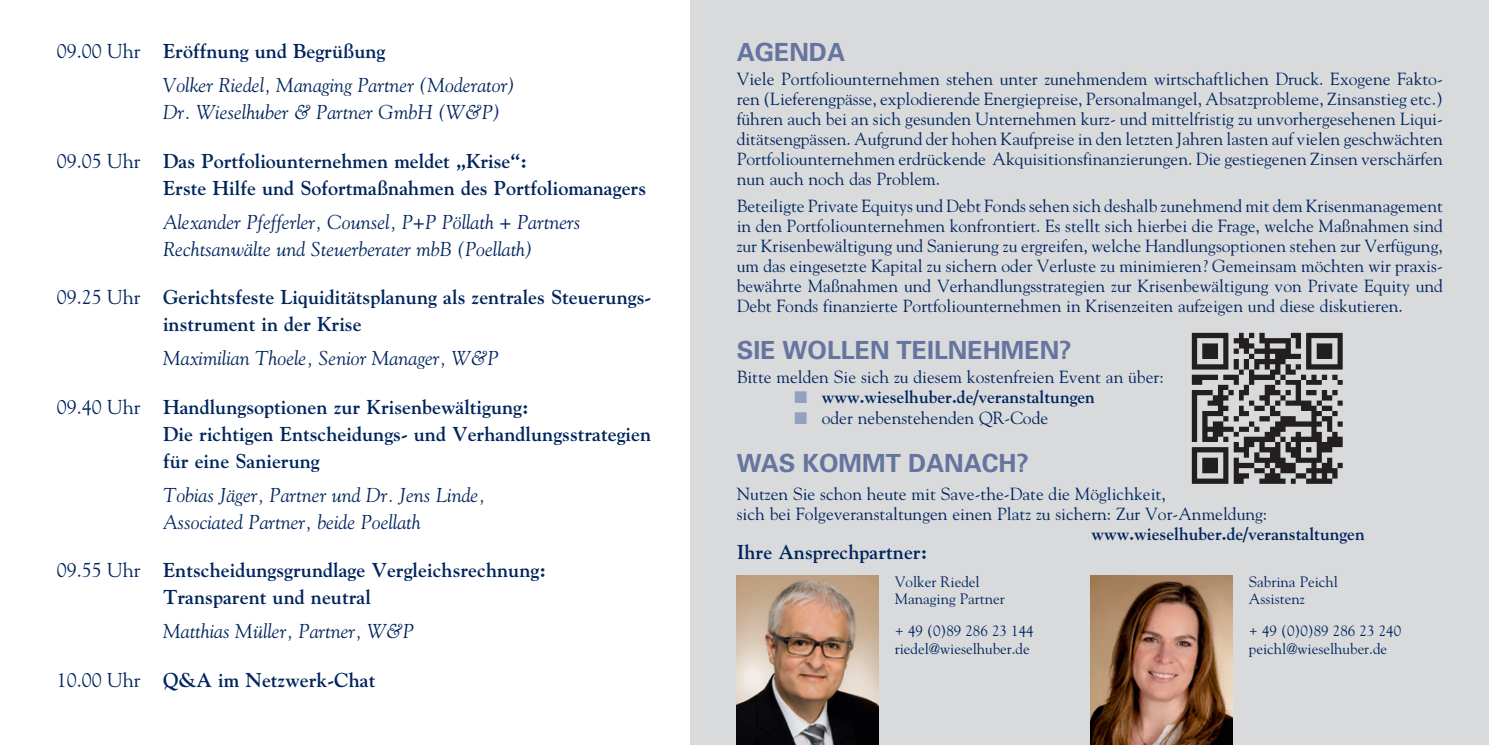
<style>
.page{position:relative;width:1489px;height:745px;background:#fff}
.page>*{position:absolute;margin:0;border:0;box-sizing:border-box;transform-origin:0 0}
.t1{font:700 25px "Univers";color:#65759f}
.t2{font:700 20px/27px "Goudy";color:#00255d}
.t3{font:italic 20px/27px "Goudy";color:#00255d}
.t4{font:17.5px/20px "Goudy";color:#00255d;text-align:justify}
.t5{font:700 17.5px "Goudy";color:#00255d}
.t6{font:15px/17.5px "Goudy";color:#00255d}
.s1{font-style:normal}
.s2{font-weight:700;font-style:normal}
.s3{font-weight:400}
</style>
<div class="page">
<div style="left:690px;top:0;width:798px;height:744px;background:#d9dadc"></div>
<img style="left:736px;top:575px;width:142px;height:169px">
<img style="left:1090px;top:575px;width:142px;height:169px">
<img style="left:1191px;top:332px;width:152px;height:152px">
<p class="t3" style="left:163px;top:34px;width:353px;line-height:34px;text-indent:-106px"><span class="s1">09.00 Uhr</span> <span class="s2">Eröffnung und Begrüßung<br></span>Volker Riedel, Managing Partner (Moderator)</p>
<p class="t3" style="left:163px;top:98px;width:339px">Dr. Wieselhuber &amp; Partner GmbH (W&amp;P)</p>
<p class="t2" style="left:163px;top:147px;width:484px;text-indent:-106px"><span class="s3">09.05 Uhr</span> Das Portfoliounternehmen meldet „Krise“:<br>Erste Hilfe und Sofortmaßnahmen des Portfoliomanagers</p>
<p class="t3" style="left:163px;top:208px;width:419px">Alexander Pfefferler, Counsel, P+P Pöllath + Partners<br>Rechtsanwälte und Steuerberater mbB (Poellath)</p>
<p class="t2" style="left:163px;top:283px;width:489px;text-indent:-106px"><span class="s3">09.25 Uhr</span> Gerichtsfeste Liquiditätsplanung als zentrales Steuerungs&shy;instrument in der Krise</p>
<p class="t3" style="left:163px;top:344px;width:337px">Maximilian Thoele, Senior Manager, W&amp;P</p>
<p class="t2" style="left:163px;top:392px;width:489px;text-indent:-106px"><span class="s3">09.40 Uhr</span> Handlungsoptionen zur Krisenbewältigung:<br>Die richtigen Entscheidungs- und Verhandlungsstrategien für eine Sanierung</p>
<p class="t3" style="left:163px;top:480px;width:323px">Tobias Jäger, Partner und Dr. Jens Linde,<br>Associated Partner, beide Poellath</p>
<p class="t2" style="left:163px;top:556px;width:384px;text-indent:-106px"><span class="s3">09.55 Uhr</span> Entscheidungsgrundlage Vergleichsrechnung:<br>Transparent und neutral</p>
<p class="t3" style="left:163px;top:617px;width:252px">Matthias Müller, Partner, W&amp;P</p>
<p class="t2" style="left:57px;top:665px;width:320px"><span class="s3">10.00 Uhr</span> Q&amp;A im Netzwerk-Chat</p>
<h1 class="t1" style="left:736px;top:37px;width:110px">AGENDA</h1>
<p class="t4" style="left:736px;top:68px;width:707px">Viele Portfoliounternehmen stehen unter zunehmendem wirtschaftlichen Druck. Exogene Fakto&shy;ren (Lieferengpässe, explodierende Energiepreise, Personalmangel, Absatzprobleme, Zinsanstieg etc.) führen auch bei an sich gesunden Unternehmen kurz- und mittelfristig zu unvorhergesehenen Liqui&shy;ditätsengpässen. Aufgrund der hohen Kaufpreise in den letzten Jahren lasten auf vielen geschwächten Portfoliounternehmen erdrückende Akquisitionsfinanzierungen. Die gestiegenen Zinsen verschärfen nun auch noch das Problem.</p>
<p class="t4" style="left:736px;top:195px;width:707px">Beteiligte Private Equitys und Debt Fonds sehen sich deshalb zunehmend mit dem Krisenmanagement in den Portfoliounternehmen konfrontiert. Es stellt sich hierbei die Frage, welche Maßnahmen sind zur Krisenbewältigung und Sanierung zu ergreifen, welche Handlungsoptionen stehen zur Verfügung, um das eingesetzte Kapital zu sichern oder Verluste zu minimieren? Gemeinsam möchten wir praxis&shy;bewährte Maßnahmen und Verhandlungsstrategien zur Krisenbewältigung von Private Equity und Debt Fonds finanzierte Portfoliounternehmen in Krisenzeiten aufzeigen und diese diskutieren.</p>
<h1 class="t1" style="left:736px;top:335px;width:336px">SIE WOLLEN TEILNEHMEN?</h1>
<p class="t4" style="left:736px;top:366px;width:428px">Bitte melden Sie sich zu diesem kostenfreien Event an über:</p>
<p class="t5" style="left:821px;top:386px;width:275px">www.wieselhuber.de/veranstaltungen</p>
<p class="t4" style="left:821px;top:406px;width:228px">oder nebenstehenden QR-Code</p>
<h1 class="t1" style="left:736px;top:447px;width:294px">WAS KOMMT DANACH?</h1>
<p class="t4" style="left:736px;top:483px;width:532px">Nutzen Sie schon heute mit Save-the-Date die Möglichkeit,<br>sich bei Folgeveranstaltungen einen Platz zu sichern: Zur Vor-Anmeldung:</p>
<p class="t5" style="left:1091px;top:522px;width:275px">www.wieselhuber.de/veranstaltungen</p>
<p class="t2" style="left:736px;top:537px;width:192px">Ihre Ansprechpartner:</p>
<p class="t6" style="left:894px;top:572px;width:111px">Volker Riedel<br>Managing Partner</p>
<p class="t6" style="left:894px;top:621px;width:140px">+ 49 (0)89 286 23 144 riedel@wieselhuber.de</p>
<p class="t6" style="left:1248px;top:572px;width:91px">Sabrina Peichl<br>Assistenz</p>
<p class="t6" style="left:1248px;top:621px;width:154px">+ 49 (0)0)89 286 23 240 peichl@wieselhuber.de</p>
</div>
